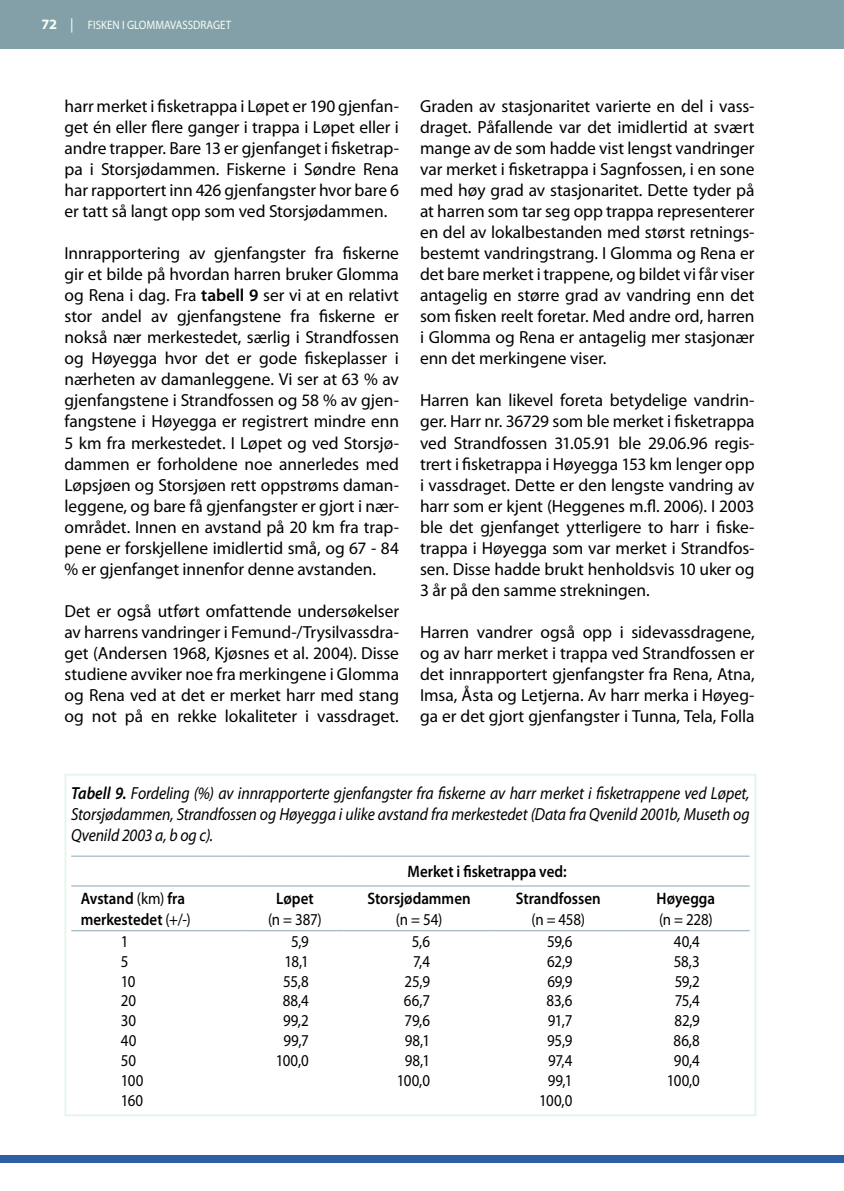
<style>
.page{position:relative;width:844px;height:1191px;background:#fff}
.page>*{position:absolute;margin:0;border:0;box-sizing:border-box;transform-origin:0 0}
.t1{font:17.5px/21px "Myriad Pro";letter-spacing:-.005em;color:#000;text-align:justify}
.t2{font:italic 17.5px/21px "Myriad Pro";letter-spacing:-.01em;color:#000;text-align:justify;scale:.9 1}
.t3{font:16.62px "Myriad Pro";letter-spacing:-.015em;color:#000;scale:.9 1}
.t4{font:600 16.62px/21px "Myriad Pro";color:#000;scale:.9 1}
.t5{font:12.25px "Myriad Pro";color:#f6fff7;scale:.9 1}
.s1{font-weight:700;font-size:14.35px}
.s2{font-size:14.35px}
.s3{font-weight:600}
.s4{font-weight:400}
</style>
<div class="page">
<div style="left:0;top:1155px;width:843px;height:7px;background:#2e5fa4"></div>
<div style="left:0;top:0;width:843px;height:49px;background:#83a0a9"></div>
<hr style="left:71px;top:885px;width:175px;height:1px;background:#a6bcc5">
<hr style="left:246px;top:885px;width:97px;height:1px;background:#a6bcc5">
<hr style="left:343px;top:885px;width:151px;height:1px;background:#a6bcc5">
<hr style="left:494px;top:885px;width:128px;height:1px;background:#a6bcc5">
<hr style="left:622px;top:885px;width:127px;height:1px;background:#a6bcc5">
<hr style="left:71px;top:930px;width:175px;height:1px;background:#a6bcc5">
<hr style="left:246px;top:930px;width:97px;height:1px;background:#a6bcc5">
<hr style="left:343px;top:930px;width:151px;height:1px;background:#a6bcc5">
<hr style="left:494px;top:930px;width:128px;height:1px;background:#a6bcc5">
<hr style="left:622px;top:930px;width:127px;height:1px;background:#a6bcc5">
<hr style="left:71px;top:855px;width:175px;height:2px;background:#a6bcc5">
<hr style="left:246px;top:855px;width:97px;height:2px;background:#a6bcc5">
<hr style="left:343px;top:855px;width:151px;height:2px;background:#a6bcc5">
<hr style="left:494px;top:855px;width:128px;height:2px;background:#a6bcc5">
<hr style="left:622px;top:855px;width:127px;height:2px;background:#a6bcc5">
<div style="left:64px;top:774px;width:692px;height:342px;border:2px solid #e3f5e9"></div>
<p class="t5" style="left:41px;top:17px;width:212px"><span class="s1">72</span> <span class="s2">|</span> FISKEN I GLOMMAVASSDRAGET</p>
<p class="t1" style="left:64px;top:96px;width:336px">harr merket i fisketrappa i Løpet er 190 gjenfan&shy;get én eller flere ganger i trappa i Løpet eller i andre trapper. Bare 13 er gjenfanget i fisketrap&shy;pa i Storsjødammen. Fiskerne i Søndre Rena har rapportert inn 426 gjenfangster hvor bare 6 er tatt så langt opp som ved Storsjødammen.</p>
<p class="t1" style="left:64px;top:243px;width:336px">Innrapportering av gjenfangster fra fiskerne gir et bilde på hvordan harren bruker Glomma og Rena i dag. Fra <span class="s3">tabell 9</span> ser vi at en relativt stor andel av gjenfangstene fra fiskerne er nokså nær merkestedet, særlig i Strandfossen og Høyegga hvor det er gode fiskeplasser i nærheten av damanleggene. Vi ser at 63 % av gjenfangstene i Strandfossen og 58 % av gjen&shy;fangstene i Høyegga er registrert mindre enn 5 km fra merkestedet. I Løpet og ved Storsjø&shy;dammen er forholdene noe annerledes med Løpsjøen og Storsjøen rett oppstrøms daman&shy;leggene, og bare få gjenfangster er gjort i nær&shy;området. Innen en avstand på 20 km fra trap&shy;pene er forskjellene imidlertid små, og 67 - 84 % er gjenfanget innenfor denne avstanden.</p>
<p class="t1" style="left:64px;top:600px;width:336px">Det er også utført omfattende undersøkelser av harrens vandringer i Femund-/Trysilvassdra&shy;get (Andersen 1968, Kjøsnes et al. 2004). Disse studiene avviker noe fra merkingene i Glomma og Rena ved at det er merket harr med stang og not på en rekke lokaliteter i vassdraget.</p>
<p class="t1" style="left:420px;top:96px;width:336px">Graden av stasjonaritet varierte en del i vass&shy;draget. Påfallende var det imidlertid at svært mange av de som hadde vist lengst vandringer var merket i fisketrappa i Sagnfossen, i en sone med høy grad av stasjonaritet. Dette tyder på at harren som tar seg opp trappa representerer en del av lokalbestanden med størst retnings&shy;bestemt vandringstrang. I Glomma og Rena er det bare merket i trappene, og bildet vi får viser antagelig en større grad av vandring enn det som fisken reelt foretar. Med andre ord, harren i Glomma og Rena er antagelig mer stasjonær enn det merkingene viser.</p>
<p class="t1" style="left:420px;top:390px;width:336px">Harren kan likevel foreta betydelige vandrin&shy;ger. Harr nr. 36729 som ble merket i fisketrappa ved Strandfossen 31.05.91 ble 29.06.96 regis&shy;trert i fisketrappa i Høyegga 153 km lenger opp i vassdraget. Dette er den lengste vandring av harr som er kjent (Heggenes m.fl. 2006). I 2003 ble det gjenfanget ytterligere to harr i fiske&shy;trappa i Høyegga som var merket i Strandfos&shy;sen. Disse hadde brukt henholdsvis 10 uker og 3 år på den samme strekningen.</p>
<p class="t1" style="left:420px;top:621px;width:336px">Harren vandrer også opp i sidevassdragene, og av harr merket i trappa ved Strandfossen er det innrapportert gjenfangster fra Rena, Atna, Imsa, Åsta og Letjerna. Av harr merka i Høyeg&shy;ga er det gjort gjenfangster i Tunna, Tela, Folla</p>
<p class="t2" style="left:71px;top:782px;width:755px"><span class="s3">Tabell 9.</span> Fordeling (%) av innrapporterte gjenfangster fra fiskerne av harr merket i fisketrappene ved Løpet, Storsjødammen, Strandfossen og Høyegga i ulike avstand fra merkestedet (Data fra Qvenild 2001b, Museth og Qvenild 2003 a, b og c).</p>
<p class="t4" style="left:407px;top:861px;width:178px">Merket i fisketrappa ved:</p>
<p class="t4" style="left:81px;top:887px;width:124px">Avstand <span class="s4">(km)</span> fra merkestedet <span class="s4">(+/-)</span></p>
<p class="t4" style="left:276px;top:887px;width:43px">Løpet</p>
<p class="t4" style="left:516px;top:887px;width:96px">Strandfossen</p>
<p class="t3" style="left:531px;top:909px;width:61px">(n = 458)</p>
<p class="t4" style="left:367px;top:887px;width:116px">Storsjødammen</p>
<p class="t3" style="left:396px;top:909px;width:53px">(n = 54)</p>
<p class="t4" style="left:656px;top:887px;width:66px">Høyegga</p>
<p class="t3" style="left:658px;top:909px;width:61px">(n = 228)</p>
<p class="t3" style="left:268px;top:909px;width:61px">(n = 387)</p>
<p class="t3" style="left:121px;top:931px;width:10px">1</p>
<p class="t3" style="left:291px;top:931px;width:21px">5,9</p>
<p class="t3" style="left:411px;top:931px;width:22px">5,6</p>
<p class="t3" style="left:547px;top:931px;width:29px">59,6</p>
<p class="t3" style="left:673px;top:931px;width:31px">40,4</p>
<p class="t3" style="left:121px;top:950px;width:10px">5</p>
<p class="t3" style="left:284px;top:950px;width:29px">18,1</p>
<p class="t3" style="left:413px;top:950px;width:20px">7,4</p>
<p class="t3" style="left:547px;top:950px;width:30px">62,9</p>
<p class="t3" style="left:673px;top:950px;width:31px">58,3</p>
<p class="t3" style="left:121px;top:970px;width:18px">10</p>
<p class="t3" style="left:283px;top:970px;width:30px">55,8</p>
<p class="t3" style="left:404px;top:970px;width:30px">25,9</p>
<p class="t3" style="left:547px;top:970px;width:29px">69,9</p>
<p class="t3" style="left:674px;top:970px;width:30px">59,2</p>
<p class="t3" style="left:121px;top:990px;width:18px">20</p>
<p class="t3" style="left:282px;top:990px;width:31px">88,4</p>
<p class="t3" style="left:404px;top:990px;width:30px">66,7</p>
<p class="t3" style="left:546px;top:990px;width:30px">83,6</p>
<p class="t3" style="left:674px;top:990px;width:30px">75,4</p>
<p class="t3" style="left:121px;top:1010px;width:18px">30</p>
<p class="t3" style="left:283px;top:1010px;width:30px">99,2</p>
<p class="t3" style="left:404px;top:1010px;width:30px">79,6</p>
<p class="t3" style="left:547px;top:1010px;width:29px">91,7</p>
<p class="t3" style="left:674px;top:1010px;width:30px">82,9</p>
<p class="t3" style="left:121px;top:1030px;width:19px">40</p>
<p class="t3" style="left:283px;top:1030px;width:30px">99,7</p>
<p class="t3" style="left:404px;top:1030px;width:29px">98,1</p>
<p class="t3" style="left:547px;top:1030px;width:30px">95,9</p>
<p class="t3" style="left:673px;top:1030px;width:31px">86,8</p>
<p class="t3" style="left:121px;top:1050px;width:18px">50</p>
<p class="t3" style="left:276px;top:1050px;width:38px">100,0</p>
<p class="t3" style="left:404px;top:1050px;width:29px">98,1</p>
<p class="t3" style="left:548px;top:1050px;width:28px">97,4</p>
<p class="t3" style="left:673px;top:1050px;width:31px">90,4</p>
<p class="t3" style="left:121px;top:1070px;width:27px">100</p>
<p class="t3" style="left:397px;top:1070px;width:38px">100,0</p>
<p class="t3" style="left:547px;top:1070px;width:29px">99,1</p>
<p class="t3" style="left:666px;top:1070px;width:38px">100,0</p>
<p class="t3" style="left:121px;top:1089px;width:26px">160</p>
<p class="t3" style="left:539px;top:1089px;width:38px">100,0</p>
</div>
